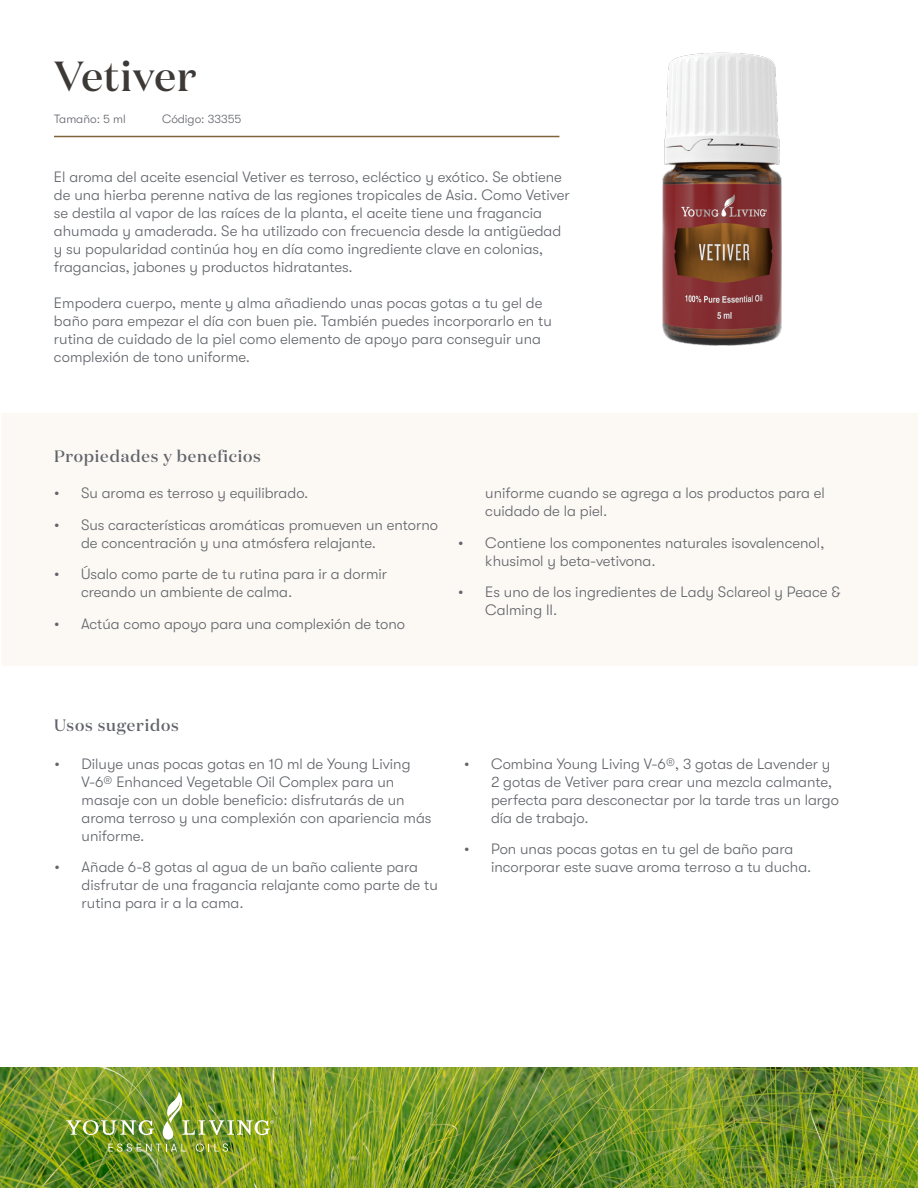
<style>
.page{position:relative;width:918px;height:1188px;background:#fff}
.page>*{position:absolute;margin:0;border:0;box-sizing:border-box;transform-origin:0 0}
.t1{font:500 42px "Domaine Display";letter-spacing:.02em;color:#3d3936}
.t2{font:500 16.5px "Domaine Display";letter-spacing:.05em;color:#61646a}
.t3{font:300 15px/18px "GT Walsheim Pro";color:#61646a}
.t4{font:300 12px "GT Walsheim Pro";color:#61646a}
</style>
<div class="page">
<img style="left:0;top:1067px;width:918px;height:121px">
<div style="left:2px;top:413px;width:916px;height:253px;background:#fcf8f4"></div>
<img style="left:66px;top:1092px;width:208px;height:60px">
<hr style="left:54px;top:136px;width:505px;height:1px;background:#80623b">
<img style="left:662px;top:53px;width:120px;height:293px">
<h1 class="t1" style="left:54px;top:49px;width:144px">Vetiver</h1>
<p class="t4" style="left:54px;top:112px;width:73px">Tamaño: 5 ml</p>
<p class="t4" style="left:162px;top:112px;width:81px">Código: 33355</p>
<p class="t3" style="left:54px;top:168px;width:517px">El aroma del aceite esencial Vetiver es terroso, ecléctico y exótico. Se obtiene de una hierba perenne nativa de las regiones tropicales de Asia. Como Vetiver se destila al vapor de las raíces de la planta, el aceite tiene una fragancia ahumada y amaderada. Se ha utilizado con frecuencia desde la antigüedad y su popularidad continúa hoy en día como ingrediente clave en colonias, fragancias, jabones y productos hidratantes.</p>
<p class="t3" style="left:54px;top:294px;width:499px">Empodera cuerpo, mente y alma añadiendo unas pocas gotas a tu gel de baño para empezar el día con buen pie. También puedes incorporarlo en tu rutina de cuidado de la piel como elemento de apoyo para conseguir una complexión de tono uniforme.</p>
<p class="t2" style="left:54px;top:446px;width:208px">Propiedades y beneficios</p>
<p class="t3" style="left:54px;top:484px;width:256px">• Su aroma es terroso y equilibrado.</p>
<p class="t3" style="left:81px;top:516px;width:359px;text-indent:-27px">• Sus características aromáticas promueven un entorno de concentración y una atmósfera relajante.</p>
<p class="t3" style="left:81px;top:565px;width:308px;text-indent:-27px">• Úsalo como parte de tu rutina para ir a dormir creando un ambiente de calma.</p>
<p class="t3" style="left:54px;top:615px;width:353px">• Actúa como apoyo para una complexión de tono</p>
<p class="t3" style="left:485px;top:484px;width:341px">uniforme cuando se agrega a los productos para el cuidado de la piel.</p>
<p class="t3" style="left:485px;top:534px;width:341px;text-indent:-27px">• Contiene los componentes naturales isovalencenol, khusimol y beta-vetivona.</p>
<p class="t3" style="left:485px;top:583px;width:356px;text-indent:-27px">• Es uno de los ingredientes de Lady Sclareol y Peace &amp;<br>Calming II.</p>
<p class="t2" style="left:54px;top:715px;width:126px">Usos sugeridos</p>
<p class="t3" style="left:82px;top:755px;width:351px;text-indent:-27px">• Diluye unas pocas gotas en 10 ml de Young Living V-6® Enhanced Vegetable Oil Complex para un masaje con un doble beneficio: disfrutarás de un aroma terroso y una complexión con apariencia más uniforme.</p>
<p class="t3" style="left:82px;top:858px;width:358px;text-indent:-27px">• Añade 6-8 gotas al agua de un baño caliente para disfrutar de una fragancia relajante como parte de tu rutina para ir a la cama.</p>
<p class="t3" style="left:491px;top:755px;width:349px;text-indent:-27px">• Combina Young Living V-6®, 3 gotas de Lavender y 2 gotas de Vetiver para crear una mezcla calmante, perfecta para desconectar por la tarde tras un largo día de trabajo.</p>
<p class="t3" style="left:491px;top:840px;width:322px;text-indent:-27px">• Pon unas pocas gotas en tu gel de baño para incorporar este suave aroma terroso a tu ducha.</p>
</div>
